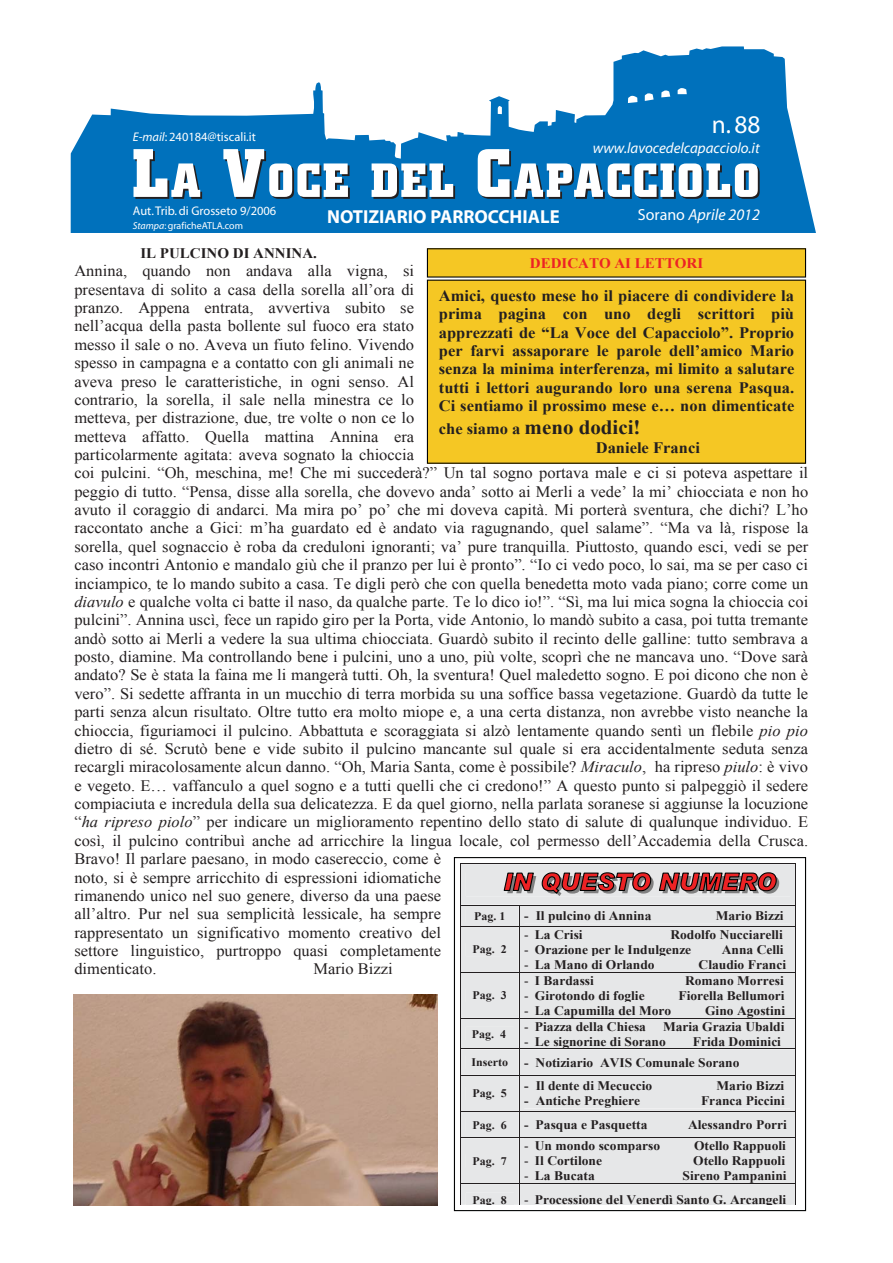
<style>
.page{position:relative;width:893px;height:1263px;background:#fff}
.page>*{position:absolute;margin:0;border:0;box-sizing:border-box;transform-origin:0 0}
.t1{font:25.5px "Myriad";color:#fff}
.t2{font:700 20.25px "Times New Roman";color:#231f20}
.t3{font:700 18.9px "Myriad";color:#fff}
.t4{font:italic 16.05px "Myriad";color:#fff}
.t5{font:15.9px/18.3px "Times New Roman";color:#231f20}
.t6{font:700 15.9px/18.5px "Times New Roman";color:#231f20;text-align:justify}
.t7{font:italic 15px "Myriad";color:#fff}
.t8{font:700 14.55px "Times New Roman";letter-spacing:-.005em;color:#231f20}
.t9{font:700 14.55px "Times New Roman";color:#ed2224}
.t10{font:700 13.05px/21px "Times New Roman";color:#231f20}
.t11{font:12.6px "Myriad";color:#fff}
.t12{font:700 11.55px "Times New Roman";color:#231f20}
.t13{font:10.05px "Myriad";color:#fff}
.s1{font-style:italic}
.s2{font-style:normal}
.s3{font-size:15.9px}
.s4{font-weight:400}
.s5{font-size:11.55px}
</style>
<div class="page">
<svg style="left:71px;top:46px;width:745px;height:187px;fill:#0071bc"></svg>
<svg style="left:133px;top:149px;width:69px;height:50px"></svg>
<svg style="left:223px;top:149px;width:127px;height:50px"></svg>
<svg style="left:372px;top:163px;width:83px;height:36px"></svg>
<svg style="left:477px;top:149px;width:283px;height:50px"></svg>
<div style="left:427px;top:249px;width:378px;height:28px;background:#f5c724"></div>
<div style="left:427px;top:248px;width:379px;height:30px;border:1px solid #010202"></div>
<div style="left:427px;top:280px;width:378px;height:183px;background:#f5c724"></div>
<div style="left:427px;top:280px;width:379px;height:184px;border:1px solid #010202"></div>
<div style="left:454px;top:857px;width:352px;height:354px;border:1px solid #010202"></div>
<svg style="left:460px;top:863px;width:336px;height:342px;background:#cdcacb"></svg>
<img style="left:74px;top:995px;width:364px;height:210px">
<p class="t11" style="left:133px;top:132px;width:125px"><span class="s1">E-mail</span>: 240184@tiscali.it</p>
<p class="t11" style="left:133px;top:206px;width:145px">Aut. Trib. di Grosseto 9/2006</p>
<p class="t13" style="left:133px;top:222px;width:112px"><span class="s1">Stampa</span>: graficheATLA.com</p>
<p class="t3" style="left:327px;top:209px;width:234px">NOTIZIARIO PARROCCHIALE</p>
<h1 class="t1" style="left:712px;top:115px;width:50px">n. 88</h1>
<p class="t7" style="left:593px;top:142px;width:168px">www.lavocedelcapacciolo.it</p>
<p class="t4" style="left:638px;top:209px;width:123px"><span class="s2">Sorano</span> Aprile 2012</p>
<p class="t8" style="left:140px;top:245px;width:178px">IL PULCINO DI ANNINA.</p>
<p class="t5" style="left:74px;top:262px;width:735px">Annina, quando non andava alla vigna, si<br>presentava di solito a casa della sorella all’ora di<br>pranzo. Appena entrata, avvertiva subito se<br>nell’acqua della pasta bollente sul fuoco era stato<br>messo il sale o no. Aveva un fiuto felino. Vivendo<br>spesso in campagna e a contatto con gli animali ne<br>aveva preso le caratteristiche, in ogni senso. Al<br>contrario, la sorella, il sale nella minestra ce lo<br>metteva, per distrazione, due, tre volte o non ce lo<br>metteva affatto. Quella mattina Annina era<br>particolarmente agitata: aveva sognato la chioccia<br>coi pulcini. “Oh, meschina, me! Che mi succederà?” Un tal sogno portava male e ci si poteva aspettare il peggio di tutto. “Pensa, disse alla sorella, che dovevo anda’ sotto ai Merli a vede’ la mi’ chiocciata e non ho avuto il coraggio di andarci. Ma mira po’ po’ che mi doveva capità. Mi porterà sventura, che dichi? L’ho raccontato anche a Gici: m’ha guardato ed è andato via ragugnando, quel salame”. “Ma va là, rispose la sorella, quel sognaccio è roba da creduloni ignoranti; va’ pure tranquilla. Piuttosto, quando esci, vedi se per caso incontri Antonio e mandalo giù che il pranzo per lui è pronto”. “Io ci vedo poco, lo sai, ma se per caso ci inciampico, te lo mando subito a casa. Te digli però che con quella benedetta moto vada piano; corre come un <span class="s1">diavulo</span> e qualche volta ci batte il naso, da qualche parte. Te lo dico io!”. “Sì, ma lui mica sogna la chioccia coi pulcini”. Annina uscì, fece un rapido giro per la Porta, vide Antonio, lo mandò subito a casa, poi tutta tremante andò sotto ai Merli a vedere la sua ultima chiocciata. Guardò subito il recinto delle galline: tutto sembrava a posto, diamine. Ma controllando bene i pulcini, uno a uno, più volte, scoprì che ne mancava uno. “Dove sarà andato? Se è stata la faina me li mangerà tutti. Oh, la sventura! Quel maledetto sogno. E poi dicono che non è vero”. Si sedette affranta in un mucchio di terra morbida su una soffice bassa vegetazione. Guardò da tutte le parti senza alcun risultato. Oltre tutto era molto miope e, a una certa distanza, non avrebbe visto neanche la chioccia, figuriamoci il pulcino. Abbattuta e scoraggiata si alzò lentamente quando sentì un flebile <span class="s1">pio pio </span>dietro di sé. Scrutò bene e vide subito il pulcino mancante sul quale si era accidentalmente seduta senza recargli miracolosamente alcun danno. “Oh, Maria Santa, come è possibile? <span class="s1">Miraculo</span>, ha ripreso <span class="s1">piulo</span>: è vivo e vegeto. E… vaffanculo a quel sogno e a tutti quelli che ci credono!” A questo punto si palpeggiò il sedere compiaciuta e incredula della sua delicatezza. E da quel giorno, nella parlata soranese si aggiunse la locuzione “<span class="s1">ha ripreso piolo</span>” per indicare un miglioramento repentino dello stato di salute di qualunque individuo. E così, il pulcino contribuì anche ad arricchire la lingua locale, col permesso dell’Accademia della Crusca.<br>Bravo! Il parlare paesano, in modo casereccio, come è<br>noto, si è sempre arricchito di espressioni idiomatiche<br>rimanendo unico nel suo genere, diverso da una paese<br>all’altro. Pur nel sua semplicità lessicale, ha sempre<br>rappresentato un significativo momento creativo del<br>settore linguistico, purtroppo quasi completamente<br>dimenticato.</p>
<p class="t9" style="left:530px;top:255px;width:175px">DEDICATO AI LETTORI</p>
<p class="t6" style="left:439px;top:286px;width:357px">Amici, questo mese ho il piacere di condividere la prima pagina con uno degli scrittori più apprezzati de “La Voce del Capacciolo”. Proprio per farvi assaporare le parole dell’amico Mario senza la minima interferenza, mi limito a salutare tutti i lettori augurando loro una serena Pasqua.<br>Ci sentiamo il prossimo mese e… non dimenticate</p>
<p class="t2" style="left:439px;top:416px;width:203px"><span class="s3">che siamo a</span> meno dodici!</p>
<p class="t6" style="left:596px;top:438px;width:106px">Daniele Franci</p>
<p class="t12" style="left:474px;top:910px;width:33px">Pag. 1</p>
<p class="t10" style="left:524px;top:905px;width:129px">- Il pulcino di Annina</p>
<p class="t10" style="left:716px;top:905px;width:69px">Mario Bizzi</p>
<p class="t12" style="left:473px;top:943px;width:36px">Pag. 2</p>
<p class="t10" style="left:524px;top:924px;width:60px"><span class="s4">-</span> La Crisi</p>
<p class="t10" style="left:670px;top:924px;width:114px">Rodolfo Nucciarelli</p>
<p class="t10" style="left:524px;top:939px;width:168px"><span class="s4">-</span> Orazione per le Indulgenze</p>
<p class="t10" style="left:722px;top:939px;width:63px">Anna Celli</p>
<p class="t10" style="left:524px;top:954px;width:132px"><span class="s4">-</span> La Mano di Orlando</p>
<p class="t10" style="left:699px;top:954px;width:89px">Claudio Franci</p>
<p class="t5" style="left:313px;top:960px;width:81px">Mario Bizzi</p>
<p class="t10" style="left:524px;top:970px;width:71px"><span class="s4">-</span> I Bardassi</p>
<p class="t10" style="left:685px;top:970px;width:100px">Romano Morresi</p>
<p class="t10" style="left:524px;top:985px;width:122px"><span class="s4">-</span> Girotondo di foglie</p>
<p class="t10" style="left:678px;top:985px;width:108px">Fiorella Bellumori</p>
<p class="t10" style="left:524px;top:1000px;width:149px"><span class="s4">-</span> La Capumilla del Moro</p>
<p class="t10" style="left:705px;top:1000px;width:82px">Gino Agostini</p>
<p class="t12" style="left:473px;top:989px;width:36px">Pag. 3</p>
<p class="t10" style="left:524px;top:1016px;width:123px"><span class="s4">-</span> Piazza della Chiesa</p>
<p class="t10" style="left:663px;top:1016px;width:123px">Maria Grazia Ubaldi</p>
<p class="t10" style="left:524px;top:1031px;width:143px"><span class="s4">-</span> Le signorine di Sorano</p>
<p class="t12" style="left:472px;top:1027px;width:36px">Pag. 4</p>
<p class="t10" style="left:471px;top:1031px;width:311px;text-indent:221px">Frida Dominici<br><span class="s5">Inserto</span> - Notiziario AVIS Comunale Sorano</p>
<p class="t12" style="left:473px;top:1087px;width:36px">Pag. 5</p>
<p class="t10" style="left:524px;top:1076px;width:130px">- Il dente di Mecuccio</p>
<p class="t10" style="left:716px;top:1076px;width:69px">Mario Bizzi</p>
<p class="t10" style="left:524px;top:1091px;width:118px">- Antiche Preghiere</p>
<p class="t10" style="left:701px;top:1091px;width:85px">Franca Piccini</p>
<p class="t12" style="left:473px;top:1119px;width:36px">Pag. 6</p>
<p class="t10" style="left:524px;top:1114px;width:125px">- Pasqua e Pasquetta</p>
<p class="t10" style="left:688px;top:1114px;width:100px">Alessandro Porri</p>
<p class="t12" style="left:473px;top:1155px;width:36px">Pag. 7</p>
<p class="t10" style="left:524px;top:1135px;width:137px"><span class="s4">-</span> Un mondo scomparso</p>
<p class="t10" style="left:694px;top:1135px;width:93px">Otello Rappuoli</p>
<p class="t10" style="left:524px;top:1151px;width:79px"><span class="s4">-</span> Il Cortilone</p>
<p class="t10" style="left:693px;top:1151px;width:93px">Otello Rappuoli</p>
<p class="t10" style="left:524px;top:1166px;width:72px"><span class="s4">-</span> La Bucata</p>
<p class="t10" style="left:682px;top:1166px;width:106px">Sireno Pampanini</p>
<p class="t12" style="left:473px;top:1193px;width:36px">Pag. 8</p>
<p class="t10" style="left:524px;top:1189px;width:263px"><span class="s4">-</span> Processione del Venerdì Santo G. Arcangeli</p>
</div>
